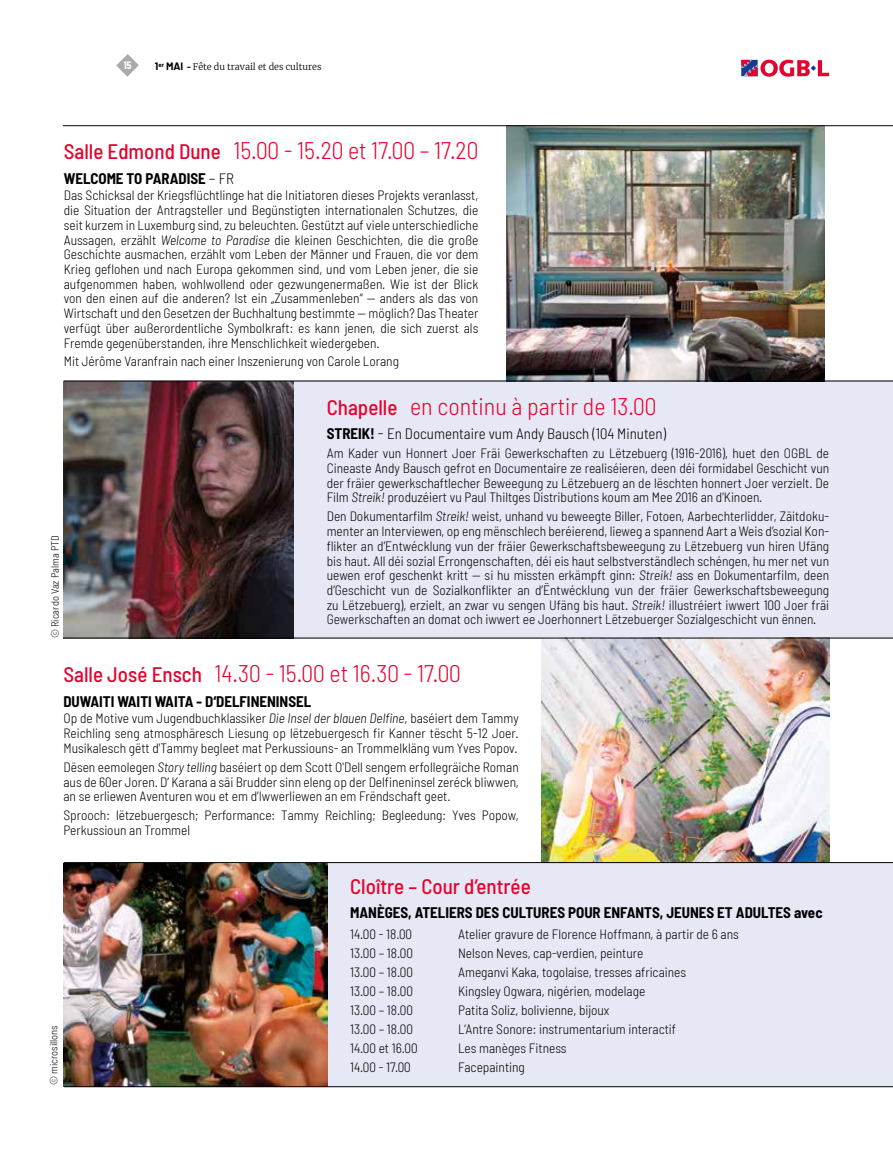
<style>
.page{position:relative;width:893px;height:1149px;background:#fff}
.page>*{position:absolute;margin:0;border:0;box-sizing:border-box;transform-origin:0 0}
.t1{font:300 semi-condensed 24px "Barlow";color:#e4032e}
.t2{font:500 semi-condensed 21px "Barlow";color:#e4032e}
.t3{font:700 semi-condensed 15px "Barlow";color:#000}
.t4{font:300 semi-condensed 15px "Barlow";color:#000}
.t5{font:300 semi-condensed 13.5px/14.7px "Barlow";color:#000;text-align:justify}
.t6{font:300 semi-condensed 10.5px "Barlow";color:#000}
.t7{font:700 10.5px "Barlow Condensed";color:#fff}
.t8{font:300 9px "Merriweather";color:#000}
.s1{font-family:"Barlow";font-weight:700;font-size:10.5px}
.s2{font-family:"Barlow";font-weight:700}
.s3{font-weight:500;font-size:21px}
.s4{font-weight:300;font-size:16.5px}
.s5{font-weight:300}
.s6{font-style:italic}
.s7{font-weight:700}
.s8{font-size:16.5px}
</style>
<div class="page">
<div style="left:64px;top:862px;width:829px;height:224px;background:#e7e8f5"></div>
<div style="left:64px;top:381px;width:829px;height:257px;background:#e7e8f5"></div>
<img style="left:64px;top:863px;width:263px;height:223px">
<img style="left:506px;top:126px;width:318px;height:254px">
<img style="left:542px;top:638px;width:287px;height:224px">
<img style="left:64px;top:381px;width:229px;height:256px">
<hr style="left:64px;top:1086px;width:829px;height:1px;background:#000">
<hr style="left:64px;top:862px;width:829px;height:1px;background:#000">
<hr style="left:64px;top:380px;width:829px;height:1px;background:#000">
<hr style="left:63px;top:637px;width:830px;height:1px;background:#000">
<hr style="left:63px;top:125px;width:830px;height:1px;background:#000">
<svg style="left:116px;top:54px;width:23px;height:23px"></svg>
<svg style="left:741px;top:60px;width:88px;height:17px"></svg>
<p class="t7" style="left:124px;top:58px;width:9px">15</p>
<p class="t8" style="left:155px;top:61px;width:168px"><span class="s1">1</span><sup>er</sup> <span class="s1">MAI</span> <span class="s2">-</span> Fête du travail et des cultures</p>
<h1 class="t1" style="left:64px;top:135px;width:416px"><span class="s3">Salle Edmond Dune</span> 15.00 - 15.20 et 17.00 – 17.20</h1>
<p class="t3" style="left:64px;top:169px;width:172px">WELCOME TO PARADISE <span class="s4">–</span> <span class="s5">FR</span></p>
<p class="t5" style="left:64px;top:188px;width:416px">Das Schicksal der Kriegsflüchtlinge hat die Initiatoren dieses Projekts veranlasst, die Situation der Antragsteller und Begünstigten internationalen Schutzes, die seit kurzem in Luxemburg sind, zu beleuchten. Gestützt auf viele unterschiedliche Aussagen, erzählt <span class="s6">Welcome to Paradise</span> die kleinen Geschichten, die die große Geschichte ausmachen, erzählt vom Leben der Männer und Frauen, die vor dem Krieg geflohen und nach Europa gekommen sind, und vom Leben jener, die sie aufgenommen haben, wohlwollend oder gezwungenermaßen. Wie ist der Blick von den einen auf die anderen? Ist ein „Zusammenleben“ — anders als das von Wirtschaft und den Gesetzen der Buchhaltung bestimmte — möglich? Das Theater verfügt über außerordentliche Symbolkraft: es kann jenen, die sich zuerst als Fremde gegenüberstanden, ihre Menschlichkeit wiedergeben.</p>
<p class="t5" style="left:64px;top:354px;width:337px">Mit Jérôme Varanfrain nach einer Inszenierung von Carole Lorang</p>
<h1 class="t1" style="left:327px;top:391px;width:331px"><span class="s3">Chapelle</span> en continu à partir de 13.00</h1>
<p class="t4" style="left:327px;top:424px;width:341px"><span class="s7">STREIK!</span> <span class="s8">-</span> En Documentaire vum Andy Bausch (104 Minuten)</p>
<p class="t5" style="left:327px;top:445px;width:504px">Am Kader vun Honnert Joer Fräi Gewerkschaften zu Lëtzebuerg (1916-2016), huet den OGBL de Cineaste Andy Bausch gefrot en Documentaire ze realiséieren, deen déi formidabel Geschicht vun der fräier gewerkschaftlecher Beweegung zu Lëtzebuerg an de lëschten honnert Joer verzielt. De Film <span class="s6">Streik!</span> produzéiert vu Paul Thiltges Distributions koum am Mee 2016 an d'Kinoen.</p>
<p class="t5" style="left:327px;top:508px;width:504px">Den Dokumentarfilm <span class="s6">Streik!</span> weist, unhand vu beweegte Biller, Fotoen, Aarbechterlidder, Zäitdoku&shy;menter an Interviewen, op eng mënschlech beréierend, lieweg a spannend Aart a Weis d’sozial Kon&shy;flikter an d’Entwécklung vun der fräier Gewerkschaftsbeweegung zu Lëtzebuerg vun hiren Ufäng bis haut. All déi sozial Errongenschaften, déi eis haut selbstverständlech schéngen, hu mer net vun uewen erof geschenkt kritt — si hu missten erkämpft ginn: <span class="s6">Streik!</span> ass en Dokumentarfilm, deen d’Geschicht vun de Sozialkonflikter an d’Ëntwécklung vun der fräier Gewerkschaftsbeweegung zu Lëtzebuerg), erzielt, an zwar vu sengen Ufäng bis haut. <span class="s6">Streik!</span> illustréiert iwwert 100 Joer fräi Gewerkschaften an domat och iwwert ee Joerhonnert Lëtzebuerger Sozialgeschicht vun ënnen.</p>
<h1 class="t1" style="left:63px;top:658px;width:399px"><span class="s3">Salle José Ensch</span> 14.30 - 15.00 et 16.30 - 17.00</h1>
<p class="t3" style="left:63px;top:691px;width:249px">DUWAITI WAITI WAITA - D‘DELFINENINSEL</p>
<p class="t5" style="left:63px;top:710px;width:457px">Op de Motive vum Jugendbuchklassiker <span class="s6">Die Insel der blauen Delfine</span>, baséiert dem Tammy Reichling seng atmosphäresch Liesung op lëtzebuergesch fir Kanner tëscht 5-12 Joer.<br>Musikalesch gëtt d'Tammy begleet mat Perkussiouns- an Trommelkläng vum Yves Popov.</p>
<p class="t5" style="left:63px;top:759px;width:457px">Dësen eemolegen <span class="s6">Story telling</span> baséiert op dem Scott O'Dell sengem erfollegräiche Roman aus de 60er Joren. D’ Karana a säi Brudder sinn eleng op der Delfineninsel zeréck bliwwen, an se erliewen Aventuren wou et em d’Iwwerliewen an em Frëndschaft geet.</p>
<p class="t5" style="left:63px;top:807px;width:457px">Sprooch: lëtzebuergesch; Performance: Tammy Reichling; Begleedung: Yves Popow,<br>Perkussioun an Trommel</p>
<p class="t6" style="left:48px;top:638px;width:104px;rotate:-90deg">© Ricardo Vaz Palma PTD</p>
<p class="t6" style="left:47px;top:1084px;width:61px;rotate:-90deg">© microsillons</p>
<h2 class="t2" style="left:350px;top:872px;width:182px">Cloître – Cour d’entrée</h2>
<p class="t3" style="left:350px;top:902px;width:474px">MANÈGES, ATELIERS DES CULTURES POUR ENFANTS, JEUNES ET ADULTES avec</p>
<p class="t5" style="left:350px;top:926px;width:64px">14.00 - 18.00</p>
<p class="t5" style="left:458px;top:926px;width:282px">Atelier gravure de Florence Hoffmann, à partir de 6 ans</p>
<p class="t5" style="left:350px;top:945px;width:64px">13.00 – 18.00</p>
<p class="t5" style="left:458px;top:945px;width:187px">Nelson Neves, cap-verdien, peinture</p>
<p class="t5" style="left:350px;top:964px;width:64px">13.00 – 18.00</p>
<p class="t5" style="left:458px;top:964px;width:230px">Ameganvi Kaka, togolaise, tresses africaines</p>
<p class="t5" style="left:350px;top:983px;width:64px">13.00 – 18.00</p>
<p class="t5" style="left:458px;top:983px;width:189px">Kingsley Ogwara, nigérien, modelage</p>
<p class="t5" style="left:350px;top:1001px;width:64px">13.00 – 18.00</p>
<p class="t5" style="left:458px;top:1001px;width:153px">Patita Soliz, bolivienne, bijoux</p>
<p class="t5" style="left:350px;top:1020px;width:64px">13.00 – 18.00</p>
<p class="t5" style="left:458px;top:1020px;width:219px">L’Antre Sonore: instrumentarium interactif</p>
<p class="t5" style="left:350px;top:1039px;width:69px">14.00 et 16.00</p>
<p class="t5" style="left:458px;top:1039px;width:110px">Les manèges Fitness</p>
<p class="t5" style="left:350px;top:1058px;width:62px">14.00 - 17.00</p>
<p class="t5" style="left:458px;top:1058px;width:68px">Facepainting</p>
</div>
